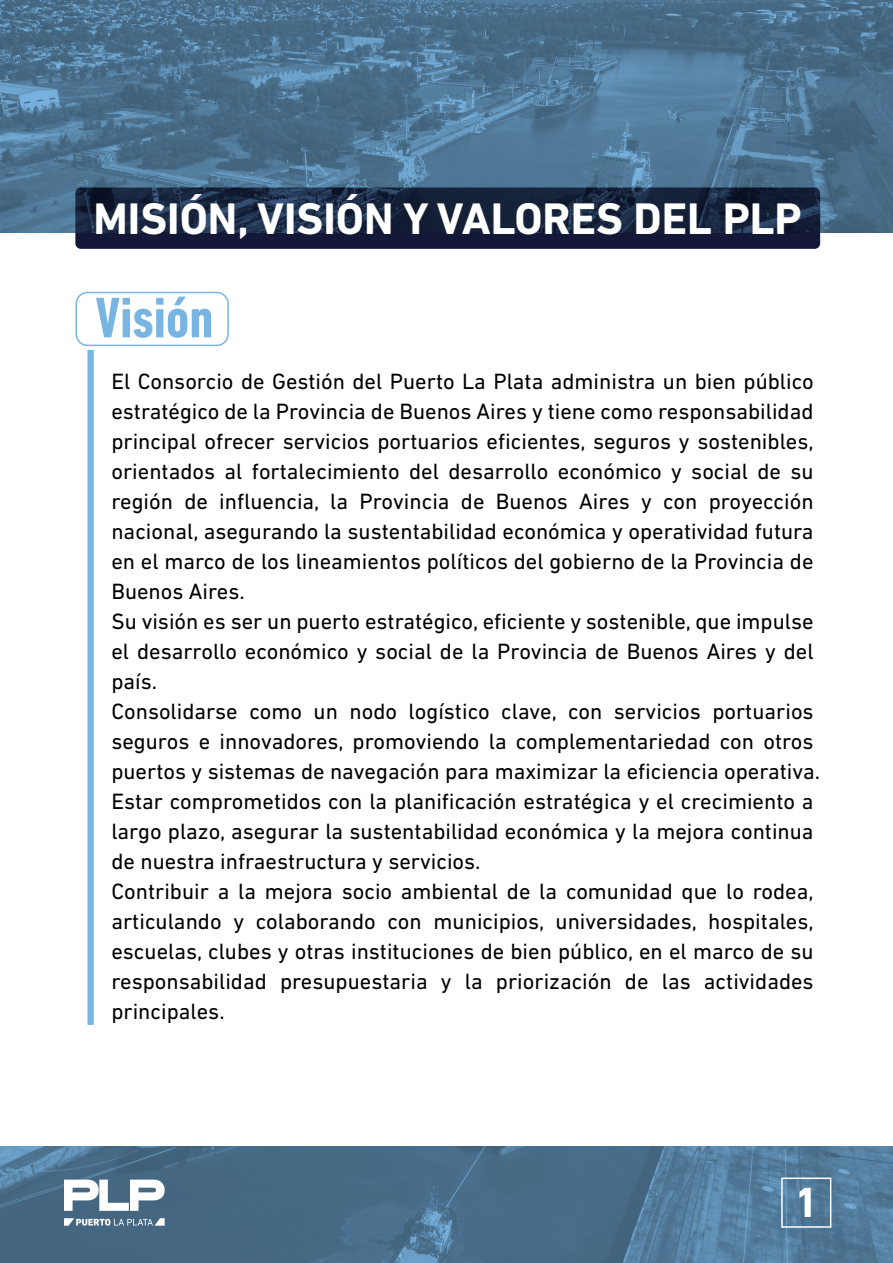
<style>
.page{position:relative;width:893px;height:1263px;background:#fff}
.page>*{position:absolute;margin:0;border:0;box-sizing:border-box;transform-origin:0 0}
.t1{font:700 condensed 58.05px "DIN Next LT Pro";color:#79b5e3}
.t2{font:700 45px "DIN Next LT Pro";color:#fff}
.t3{font:700 42.9px "DIN Next LT Pro";color:#fff}
.t4{font:22.5px/30px "DIN Next LT Pro";color:#000}
</style>
<div class="page">
<div style="left:75px;top:187px;width:745px;height:62px;background:#131839;border-radius:5px"></div>
<svg style="left:0;top:0;width:893px;height:232px;background:#456884"></svg>
<svg style="left:0;top:1147px;width:893px;height:116px;background:#4b718e"></svg>
<svg style="left:64px;top:1179px;width:101px;height:32px"></svg>
<svg style="left:64px;top:1218px;width:101px;height:8px"></svg>
<div style="left:781px;top:1177px;width:50px;height:51px;border:2px solid #fff"></div>
<div style="left:75px;top:292px;width:154px;height:54px;border:2px solid #79b5e3;border-radius:11px"></div>
<div style="left:87px;top:350px;width:7px;height:675px;background:#79b5e3"></div>
<h2 class="t2" style="left:94px;top:193px;width:710px">MISIÓN, VISIÓN Y VALORES DEL PLP</h2>
<h1 class="t1" style="left:95px;top:285px;width:120px">Visión</h1>
<p class="t4" style="left:111px;top:366px;width:710px">El Consorcio de Gestión del Puerto La Plata administra un bien público estratégico de la Provincia de Buenos Aires y tiene como responsabilidad principal ofrecer servicios portuarios eficientes, seguros y sostenibles, orientados al fortalecimiento del desarrollo económico y social de su región de influencia, la Provincia de Buenos Aires y con proyección nacional, asegurando la sustentabilidad económica y operatividad futura en el marco de los lineamientos políticos del gobierno de la Provincia de Buenos Aires.<br>Su visión es ser un puerto estratégico, eficiente y sostenible, que impulse el desarrollo económico y social de la Provincia de Buenos Aires y del país.<br>Consolidarse como un nodo logístico clave, con servicios portuarios seguros e innovadores, promoviendo la complementariedad con otros puertos y sistemas de navegación para maximizar la eficiencia operativa.<br>Estar comprometidos con la planificación estratégica y el crecimiento a largo plazo, asegurar la sustentabilidad económica y la mejora continua de nuestra infraestructura y servicios.<br>Contribuir a la mejora socio ambiental de la comunidad que lo rodea, articulando y colaborando con municipios, universidades, hospitales, escuelas, clubes y otras instituciones de bien público, en el marco de su responsabilidad presupuestaria y la priorización de las actividades principales.</p>
<h3 class="t3" style="left:794px;top:1177px;width:25px">1</h3>
</div>
